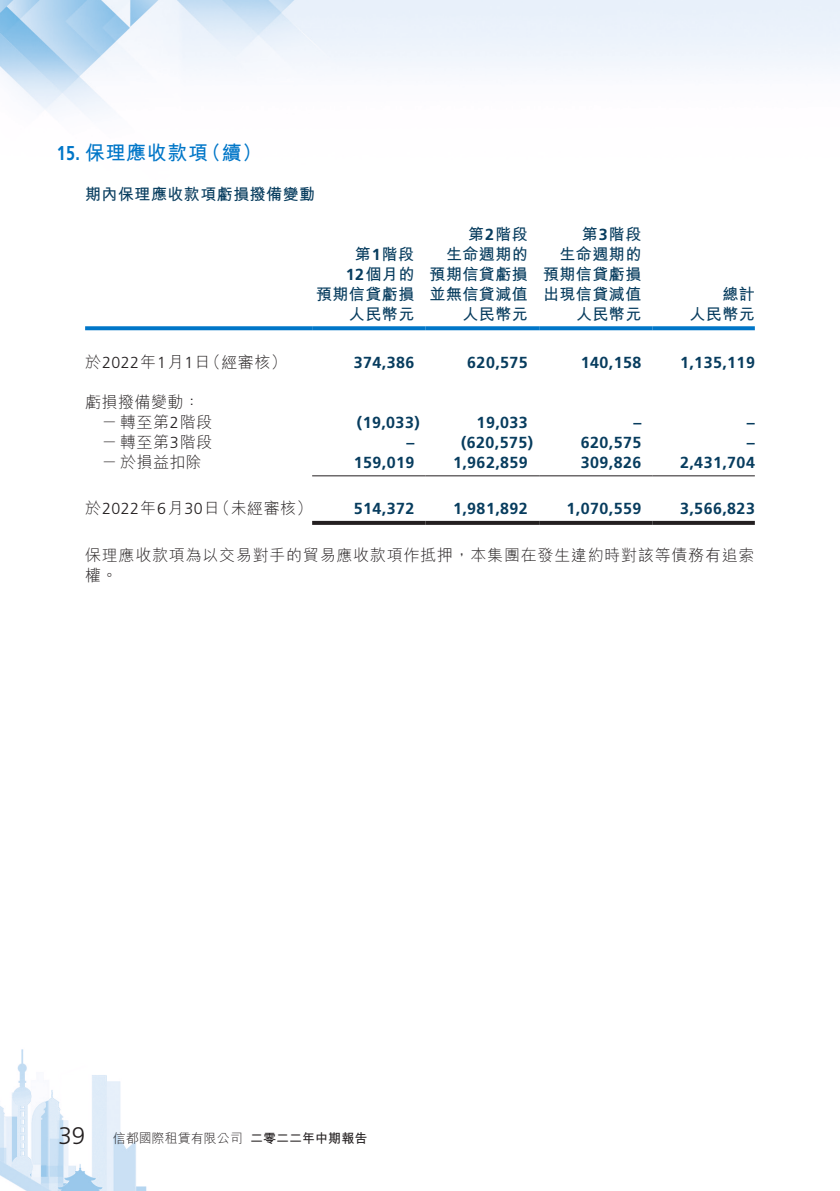
<style>
.page{position:relative;width:840px;height:1191px;background:#fff}
.page>*{position:absolute;margin:0;border:0;box-sizing:border-box;transform-origin:0 0}
.t1{font:300 24px "Frutiger LT Std";color:#231f20}
.t2{font:700 20px "M Hei HK";letter-spacing:.03em;color:#0076c8}
.t3{font:700 16px "Frutiger LT Std";letter-spacing:.03em;color:#073c5e}
.t4{font:700 16px/20px "M Hei HK";letter-spacing:.03em;color:#073c5e;text-align:right}
.t5{font:300 16px/20px "M Hei HK";letter-spacing:.045em;color:#231f20}
.t6{font:300 16px "Frutiger LT Std";letter-spacing:.03em;color:#231f20}
.t7{font:300 13px "M Hei HK";color:#231f20}
.t8{font:700 13px "M Hei HK";color:#231f20}
.s1{font-family:"Frutiger LT Std"}
.s2{font-family:"M Hei HK"}
</style>
<div class="page">
<img style="left:0;top:0;width:839px;height:1191px">
<svg style="left:85px;top:326px;width:227px;height:4px"></svg>
<svg style="left:312px;top:326px;width:113px;height:4px"></svg>
<svg style="left:425px;top:326px;width:114px;height:4px"></svg>
<svg style="left:539px;top:326px;width:113px;height:4px"></svg>
<svg style="left:652px;top:326px;width:102px;height:4px"></svg>
<hr style="left:312px;top:475px;width:113px;height:1px;background:#231f20">
<hr style="left:425px;top:475px;width:114px;height:1px;background:#231f20">
<hr style="left:539px;top:475px;width:113px;height:1px;background:#231f20">
<hr style="left:652px;top:475px;width:102px;height:1px;background:#231f20">
<svg style="left:312px;top:521px;width:113px;height:4px"></svg>
<svg style="left:425px;top:521px;width:114px;height:4px"></svg>
<svg style="left:539px;top:521px;width:113px;height:4px"></svg>
<svg style="left:652px;top:521px;width:102px;height:4px"></svg>
<p class="t2" style="left:57px;top:138px;width:153px"><span class="s1">15.</span> 保理應收款項</p>
<p class="t4" style="left:85px;top:182px;width:231px">期內保理應收款項虧損撥備變動</p>
<p class="t2" style="left:201px;top:138px;width:63px">（續(</p>
<p class="t4" style="left:316px;top:242px;width:100px">第<span class="s1">1</span>階段<br><span class="s1">12</span>個月的<br>預期信貸虧損</p>
<p class="t4" style="left:429px;top:222px;width:100px">第<span class="s1">2</span>階段<br>生命週期的預期信貸虧損並無信貸減值</p>
<p class="t4" style="left:542px;top:222px;width:100px">第<span class="s1">3</span>階段<br>生命週期的預期信貸虧損</p>
<p class="t4" style="left:542px;top:282px;width:100px">出現信貸減值</p>
<p class="t4" style="left:722px;top:282px;width:34px">總計</p>
<p class="t4" style="left:349px;top:302px;width:67px">人民幣元</p>
<p class="t4" style="left:462px;top:302px;width:67px">人民幣元</p>
<p class="t4" style="left:575px;top:302px;width:67px">人民幣元</p>
<p class="t4" style="left:689px;top:302px;width:67px">人民幣元</p>
<p class="t5" style="left:205px;top:352px;width:83px">（經審核(</p>
<p class="t6" style="left:85px;top:354px;width:127px"><span class="s2">於</span>2022<span class="s2">年</span>1<span class="s2">月</span>1<span class="s2">日</span></p>
<p class="t5" style="left:85px;top:392px;width:116px">虧損撥備變動：</p>
<p class="t3" style="left:353px;top:353px;width:62px">374,386</p>
<p class="t3" style="left:467px;top:353px;width:62px">620,575</p>
<p class="t3" style="left:580px;top:353px;width:62px">140,158</p>
<p class="t3" style="left:679px;top:353px;width:76px">1,135,119</p>
<p class="t5" style="left:102px;top:412px;width:112px">－轉至第<span class="s1">2</span>階段</p>
<p class="t3" style="left:357px;top:413px;width:64px">)19,033(</p>
<p class="t3" style="left:476px;top:413px;width:53px">19,033</p>
<p class="t3" style="left:633px;top:413px;width:9px">–</p>
<p class="t3" style="left:746px;top:413px;width:9px">–</p>
<p class="t5" style="left:102px;top:432px;width:112px">－轉至第<span class="s1">3</span>階段</p>
<p class="t3" style="left:406px;top:433px;width:9px">–</p>
<p class="t3" style="left:461px;top:433px;width:74px">)620,575(</p>
<p class="t3" style="left:580px;top:433px;width:62px">620,575</p>
<p class="t3" style="left:746px;top:433px;width:9px">–</p>
<p class="t5" style="left:102px;top:452px;width:102px">－於損益扣除</p>
<p class="t3" style="left:353px;top:453px;width:62px">159,019</p>
<p class="t3" style="left:453px;top:453px;width:76px">1,962,859</p>
<p class="t3" style="left:580px;top:453px;width:62px">309,826</p>
<p class="t3" style="left:679px;top:453px;width:76px">2,431,704</p>
<p class="t5" style="left:214px;top:498px;width:100px">（未經審核(</p>
<p class="t6" style="left:85px;top:500px;width:136px"><span class="s2">於</span>2022<span class="s2">年</span>6<span class="s2">月</span>30<span class="s2">日</span></p>
<p class="t5" style="left:85px;top:545px;width:670px">保理應收款項為以交易對手的貿易應收款項作抵押，本集團在發生違約時對該等債務有追索權。</p>
<p class="t3" style="left:353px;top:499px;width:62px">514,372</p>
<p class="t3" style="left:453px;top:499px;width:76px">1,981,892</p>
<p class="t3" style="left:566px;top:499px;width:76px">1,070,559</p>
<p class="t3" style="left:679px;top:499px;width:76px">3,566,823</p>
<h1 class="t1" style="left:58px;top:1122px;width:28px">39</h1>
<p class="t7" style="left:113px;top:1131px;width:132px">信都國際租賃有限公司</p>
<p class="t8" style="left:250px;top:1129px;width:118px">二零二二年中期報告</p>
</div>
